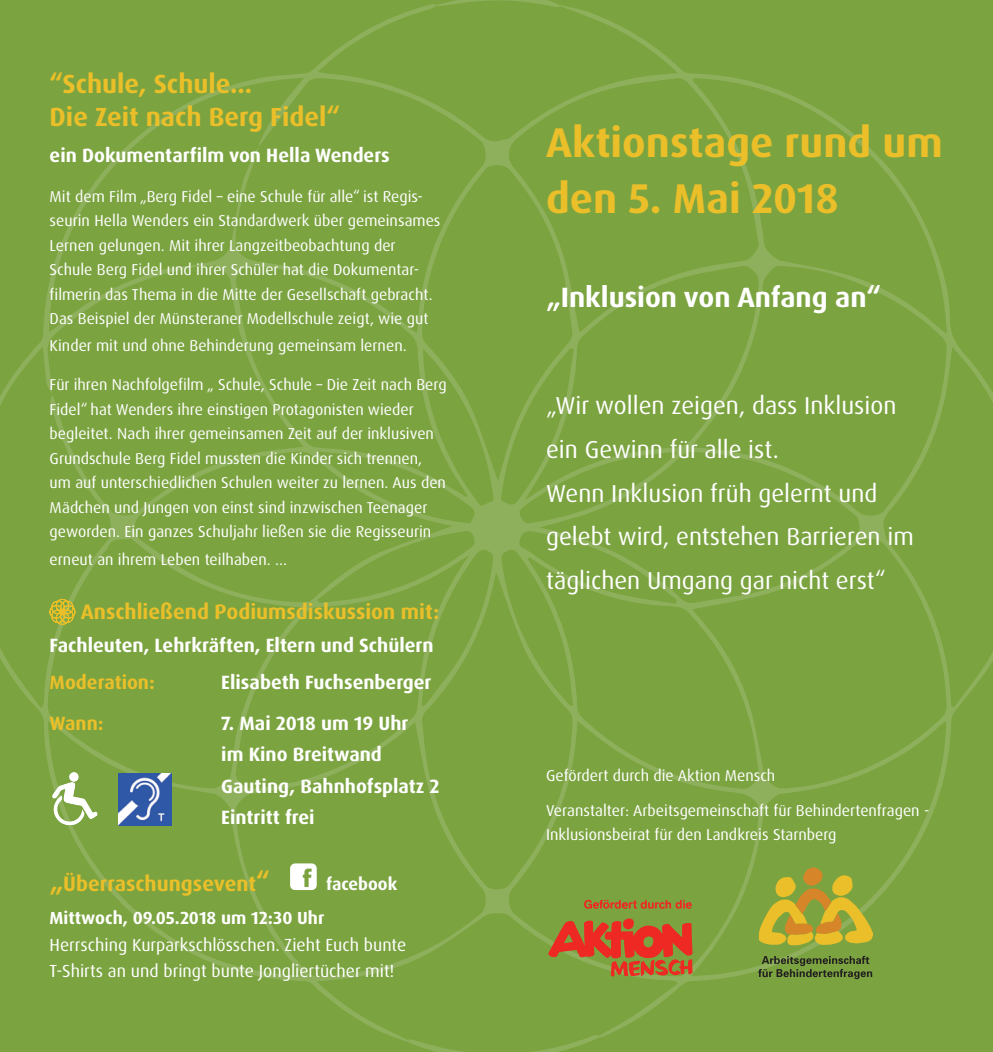
<style>
.page{position:relative;width:993px;height:1052px;background:#fff}
.page>*{position:absolute;margin:0;border:0;box-sizing:border-box;transform-origin:0 0}
.t1{font:700 41.65px/56px "Dax OT";color:#eabf29}
.t2{font:700 28px "Dax OT";color:#fff}
.t3{font:700 26.25px/33.2px "Dax OT";color:#eabf29}
.t4{font:24.5px/43.8px "Dax OT";color:#fff}
.t5{font:700 21px "Dax OT";color:#eabf29}
.t6{font:700 19.25px/31.5px "Dax OT";color:#fff}
.t7{font:700 19.25px "Dax OT";color:#eabf29}
.t8{font:17.5px/26.2px "Dax OT";color:#fff}
.t9{font:700 17.5px "Dax OT";color:#fff}
.t10{font:700 17.32px "Dax OT";color:#fff}
.t11{font:15.75px/24.5px "Dax OT";color:#fff}
.s1{font-size:26.25px}
</style>
<div class="page">
<div style="left:0;top:4px;width:992px;height:1038px;background:#7ba340"></div>
<svg style="left:408px;top:1035px;width:191px;height:17px;background:#7da443"></svg>
<svg style="left:435px;top:0;width:125px;height:7px"></svg>
<svg style="left:584px;top:899px;width:107px;height:9px"></svg>
<svg style="left:546px;top:918px;width:146px;height:59px;background:#b56532"></svg>
<svg style="left:758px;top:867px;width:114px;height:78px;background:#b0a834"></svg>
<svg style="left:758px;top:956px;width:113px;height:23px;background:#627d37"></svg>
<svg style="left:50px;top:599px;width:25px;height:26px"></svg>
<svg style="left:290px;top:863px;width:26px;height:27px"></svg>
<svg style="left:52px;top:772px;width:46px;height:53px"></svg>
<img style="left:119px;top:773px;width:52px;height:52px">
<h3 class="t3" style="left:50px;top:67px;width:292px">“Schule, Schule...<br>Die Zeit nach Berg Fidel“</h3>
<p class="t6" style="left:50px;top:140px;width:341px">ein Dokumentarfilm von Hella Wenders</p>
<p class="t11" style="left:50px;top:184px;width:392px">Mit dem Film „Berg Fidel – eine Schule für alle“ ist Regis&shy;seurin Hella Wenders ein Standardwerk über gemeinsames Lernen gelungen. Mit ihrer Langzeitbeobachtung der Schule Berg Fidel und ihrer Schüler hat die Dokumentar&shy;filmerin das Thema in die Mitte der Gesellschaft gebracht.<br>Das Beispiel der Münsteraner Modellschule zeigt, wie gut</p>
<p class="t11" style="left:50px;top:333px;width:358px">Kinder mit und ohne Behinderung gemeinsam lernen.</p>
<p class="t11" style="left:50px;top:372px;width:398px">Für ihren Nachfolgefilm „ Schule, Schule – Die Zeit nach Berg Fidel“ hat Wenders ihre einstigen Protagonisten wieder begleitet. Nach ihrer gemeinsamen Zeit auf der inklusiven Grundschule Berg Fidel mussten die Kinder sich trennen, um auf unterschiedlichen Schulen weiter zu lernen. Aus den Mädchen und Jungen von einst sind inzwischen Teenager geworden. Ein ganzes Schuljahr ließen sie die Regisseurin</p>
<p class="t11" style="left:50px;top:547px;width:239px">erneut an ihrem Leben teilhaben. ...</p>
<h3 class="t5" style="left:81px;top:598px;width:360px">Anschließend Podiumsdiskussion mit:</h3>
<p class="t6" style="left:50px;top:630px;width:385px">Fachleuten, Lehrkräften, Eltern und Schülern</p>
<p class="t7" style="left:50px;top:669px;width:107px">Moderation:</p>
<p class="t6" style="left:221px;top:666px;width:212px">Elisabeth Fuchsenberger</p>
<p class="t7" style="left:50px;top:711px;width:55px">Wann:</p>
<p class="t6" style="left:221px;top:707px;width:220px">7. Mai 2018 um 19 Uhr<br>im Kino Breitwand<br>Gauting, Bahnhofsplatz 2<br>Eintritt frei</p>
<h3 class="t5" style="left:50px;top:870px;width:222px"><span class="s1">„</span>Überraschungsevent<span class="s1">“</span></h3>
<p class="t9" style="left:50px;top:907px;width:276px">Mittwoch, 09.05.2018 um 12:30 Uhr</p>
<p class="t8" style="left:50px;top:931px;width:358px">Herrsching Kurparkschlösschen. Zieht Euch bunte<br>T-Shirts an und bringt bunte Jongliertücher mit!</p>
<p class="t10" style="left:326px;top:873px;width:73px">facebook</p>
<h1 class="t1" style="left:546px;top:115px;width:398px">Aktionstage rund um den 5. Mai 2018</h1>
<h2 class="t2" style="left:546px;top:280px;width:336px">„Inklusion von Anfang an“</h2>
<h3 class="t4" style="left:546px;top:384px;width:369px">„Wir wollen zeigen, dass Inklusion ein Gewinn für alle ist.<br>Wenn Inklusion früh gelernt und gelebt wird, entstehen Barrieren im täglichen Umgang gar nicht erst“</h3>
<p class="t11" style="left:546px;top:759px;width:384px;line-height:34.5px">Gefördert durch die Aktion Mensch<br>Veranstalter: Arbeitsgemeinschaft für Behindertenfragen -</p>
<p class="t11" style="left:546px;top:823px;width:292px">Inklusionsbeirat für den Landkreis Starnberg</p>
</div>
